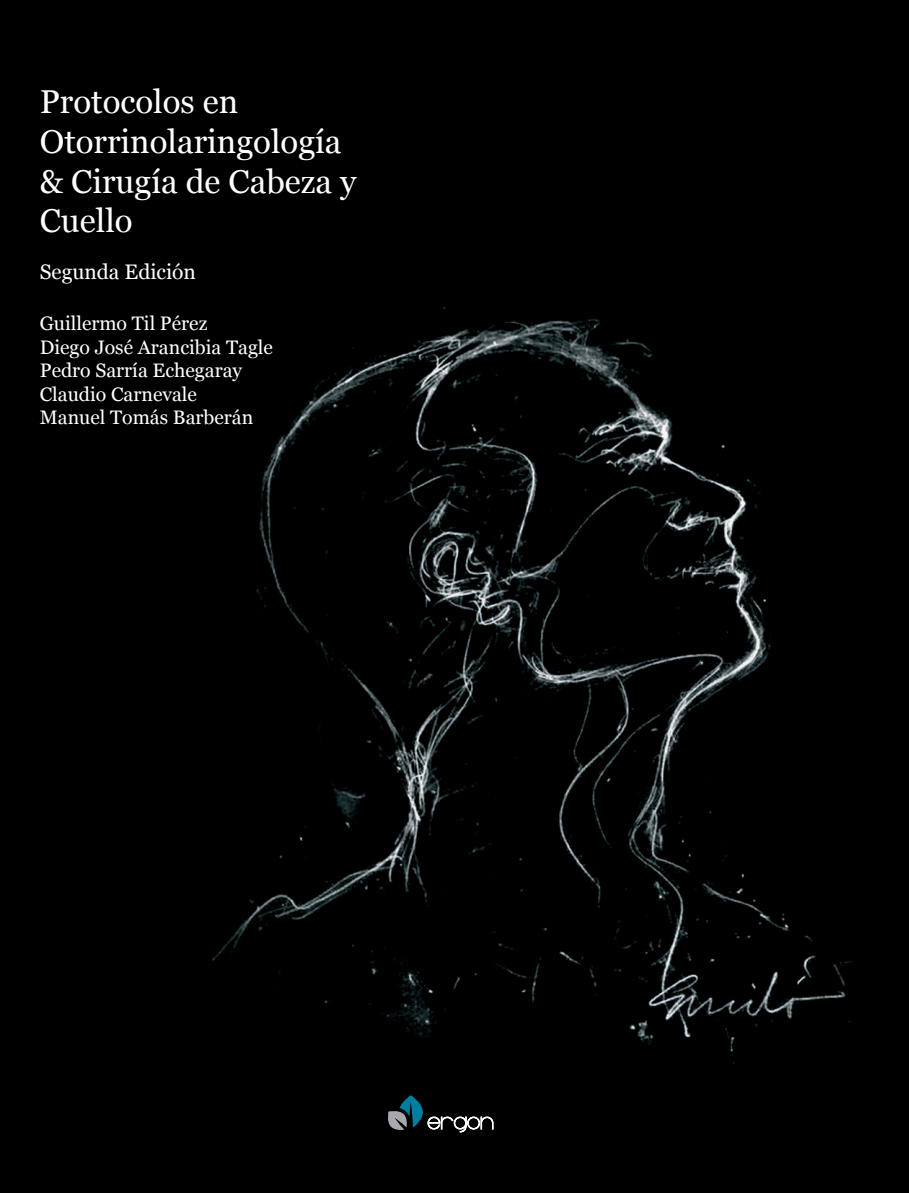
<style>
.page{position:relative;width:909px;height:1193px;background:#fff}
.page>*{position:absolute;margin:0;border:0;box-sizing:border-box;transform-origin:0 0}
.t1{font:33px/39.6px "Georgia";color:#fff}
.t2{font:21px "Georgia";color:#fff}
.t3{font:19.5px/23.4px "Georgia";color:#fff}
</style>
<div class="page">
<div style="left:0;top:0;width:908px;height:1192px;background:#000"></div>
<svg style="left:386px;top:1095px;width:107px;height:37px;background:#212c2f"></svg>
<h1 class="t1" style="left:40px;top:81px;width:318px">Protocolos en<br>Otorrinolaringología &amp; Cirugía de Cabeza y<br>Cuello</h1>
<p class="t2" style="left:40px;top:256px;width:158px">Segunda Edición</p>
<p class="t3" style="left:40px;top:311px;width:235px">Guillermo Til Pérez<br>Diego José Arancibia Tagle<br>Pedro Sarría Echegaray<br>Claudio Carnevale<br>Manuel Tomás Barberán</p>
</div>
